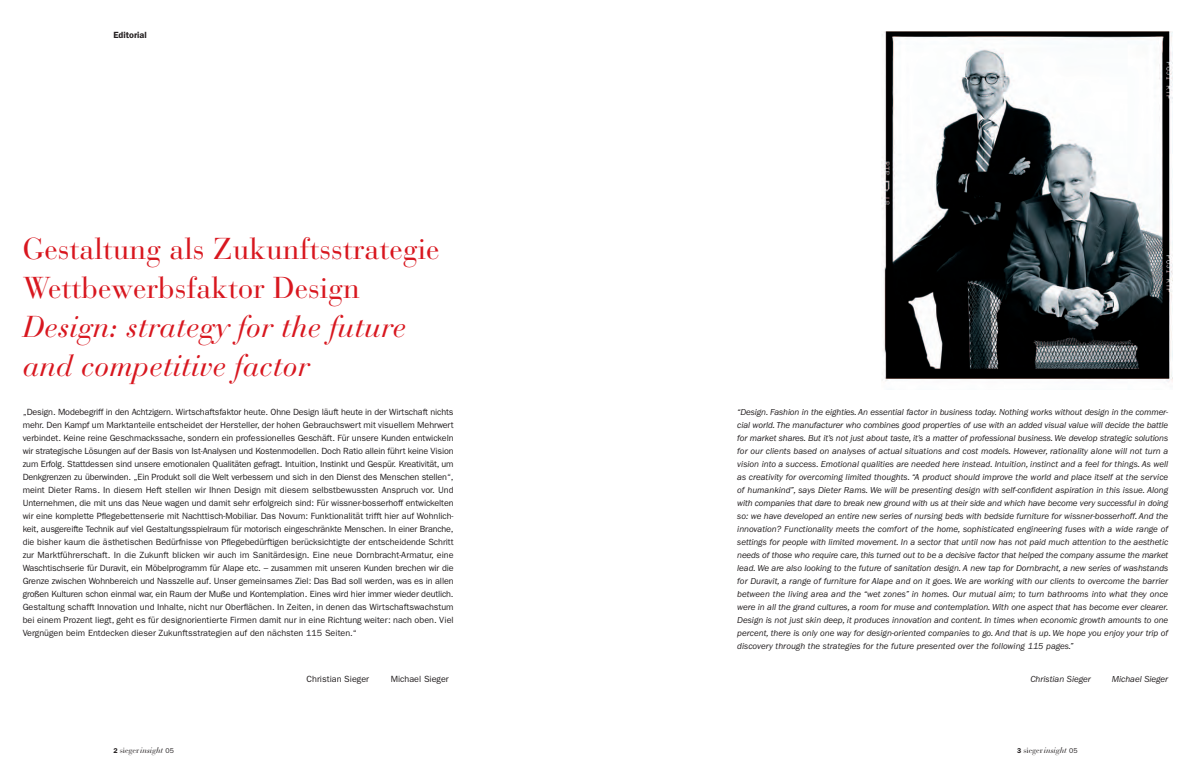
<style>
.page{position:relative;width:1191px;height:766px;background:#fff}
.page>*{position:absolute;margin:0;border:0;box-sizing:border-box;transform-origin:0 0}
.t1{font:30px/39px "Bauer Bodoni";color:#d8171f}
.t2{font:italic 30px/39px "Bauer Bodoni";color:#d8171f}
.t3{font:italic 9px/13px "Franklin Gothic";color:#231f20;text-align:justify}
.t4{font:9px/13px "Franklin Gothic";color:#231f20;text-align:justify}
.t5{font:600 9px "Franklin Gothic";color:#231f20}
.t6{font:italic 8px "Bauer Bodoni";color:#231f20}
.s1{font-family:"Franklin Gothic";font-weight:600;font-style:normal;font-size:7px}
.s2{font-style:normal}
.s3{font-family:"Franklin Gothic";font-style:normal;font-size:7px}
</style>
<div class="page">
<img style="left:881px;top:31px;width:291px;height:351px">
<p class="t5" style="left:113px;top:32px;width:35px">Editorial</p>
<h1 class="t1" style="left:23px;top:232px;width:418px">Gestaltung als Zukunftsstrategie<br>Wettbewerbsfaktor Design</h1>
<h1 class="t2" style="left:23px;top:310px;width:385px">Design: strategy for the future and competitive factor</h1>
<p class="t4" style="left:23px;top:406px;width:432px">„Design. Modebegriff in den Achtzigern. Wirtschaftsfaktor heute. Ohne Design läuft heute in der Wirtschaft nichts mehr. Den Kampf um Marktanteile entscheidet der Hersteller, der hohen Gebrauchswert mit visuellem Mehrwert verbindet. Keine reine Geschmackssache, sondern ein professionelles Geschäft. Für unsere Kunden entwickeln wir strategische Lösungen auf der Basis von Ist-Analysen und Kostenmodellen. Doch Ratio allein führt keine Vision zum Erfolg. Stattdessen sind unsere emotionalen Qualitäten gefragt. Intuition, Instinkt und Gespür. Kreativität, um Denkgrenzen zu überwinden. „Ein Produkt soll die Welt verbessern und sich in den Dienst des Menschen stellen“, meint Dieter Rams. In diesem Heft stellen wir Ihnen Design mit diesem selbstbewussten Anspruch vor. Und Unternehmen, die mit uns das Neue wagen und damit sehr erfolgreich sind: Für wissner-bosserhoff entwickelten wir eine komplette Pflegebettenserie mit Nachttisch-Mobiliar. Das Novum: Funktionalität trifft hier auf Wohnlich&shy;keit, ausgereifte Technik auf viel Gestaltungsspielraum für motorisch eingeschränkte Menschen. In einer Branche, die bisher kaum die ästhetischen Bedürfnisse von Pflegebedürftigen berücksichtigte der entscheidende Schritt zur Marktführerschaft. In die Zukunft blicken wir auch im Sanitärdesign. Eine neue Dornbracht-Armatur, eine Waschtischserie für Duravit, ein Möbelprogramm für Alape etc. – zusammen mit unseren Kunden brechen wir die Grenze zwischen Wohnbereich und Nasszelle auf. Unser gemeinsames Ziel: Das Bad soll werden, was es in allen großen Kulturen schon einmal war, ein Raum der Muße und Kontemplation. Eines wird hier immer wieder deutlich.<br>Gestaltung schafft Innovation und Inhalte, nicht nur Oberflächen. In Zeiten, in denen das Wirtschaftswachstum bei einem Prozent liegt, geht es für designorientierte Firmen damit nur in eine Richtung weiter: nach oben. Viel Vergnügen beim Entdecken dieser Zukunftsstrategien auf den nächsten 115 Seiten.“</p>
<p class="t3" style="left:737px;top:406px;width:432px">“Design. Fashion in the eighties. An essential factor in business today. Nothing works without design in the commer&shy;cial world. The manufacturer who combines good properties of use with an added visual value will decide the battle for market shares. But it’s not just about taste, it’s a matter of professional business. We develop strategic solutions for our clients based on analyses of actual situations and cost models. However, rationality alone will not turn a vision into a success. Emotional qualities are needed here instead. Intuition, instinct and a feel for things. As well as creativity for overcoming limited thoughts. “A product should improve the world and place itself at the service of humankind”, says Dieter Rams. We will be presenting design with self-confident aspiration in this issue. Along with companies that dare to break new ground with us at their side and which have become very successful in doing so: we have developed an entire new series of nursing beds with bedside furniture for wissner-bosserhoff. And the innovation? Functionality meets the comfort of the home, sophisticated engineering fuses with a wide range of settings for people with limited movement. In a sector that until now has not paid much attention to the aesthetic needs of those who require care, this turned out to be a decisive factor that helped the company assume the market lead. We are also looking to the future of sanitation design. A new tap for Dornbracht, a new series of washstands for Duravit, a range of furniture for Alape and on it goes. We are working with our clients to overcome the barrier between the living area and the “wet zones” in homes. Our mutual aim; to turn bathrooms into what they once were in all the grand cultures, a room for muse and contemplation. With one aspect that has become ever clearer.<br>Design is not just skin deep, it produces innovation and content. In times when economic growth amounts to one percent, there is only one way for design-oriented companies to go. And that is up. We hope you enjoy your trip of discovery through the strategies for the future presented over the following 115 pages.”</p>
<p class="t6" style="left:113px;top:747px;width:62px"><span class="s1">2</span> <span class="s2">sieger</span>insight <span class="s3">05</span></p>
<p class="t4" style="left:307px;top:672px;width:64px">Christian Sieger</p>
<p class="t4" style="left:391px;top:672px;width:60px">Michael Sieger</p>
<p class="t3" style="left:1030px;top:672px;width:62px">Christian Sieger</p>
<p class="t3" style="left:1111px;top:672px;width:58px">Michael Sieger</p>
<p class="t6" style="left:1017px;top:747px;width:62px"><span class="s1">3</span> <span class="s2">sieger</span>insight <span class="s3">05</span></p>
</div>
